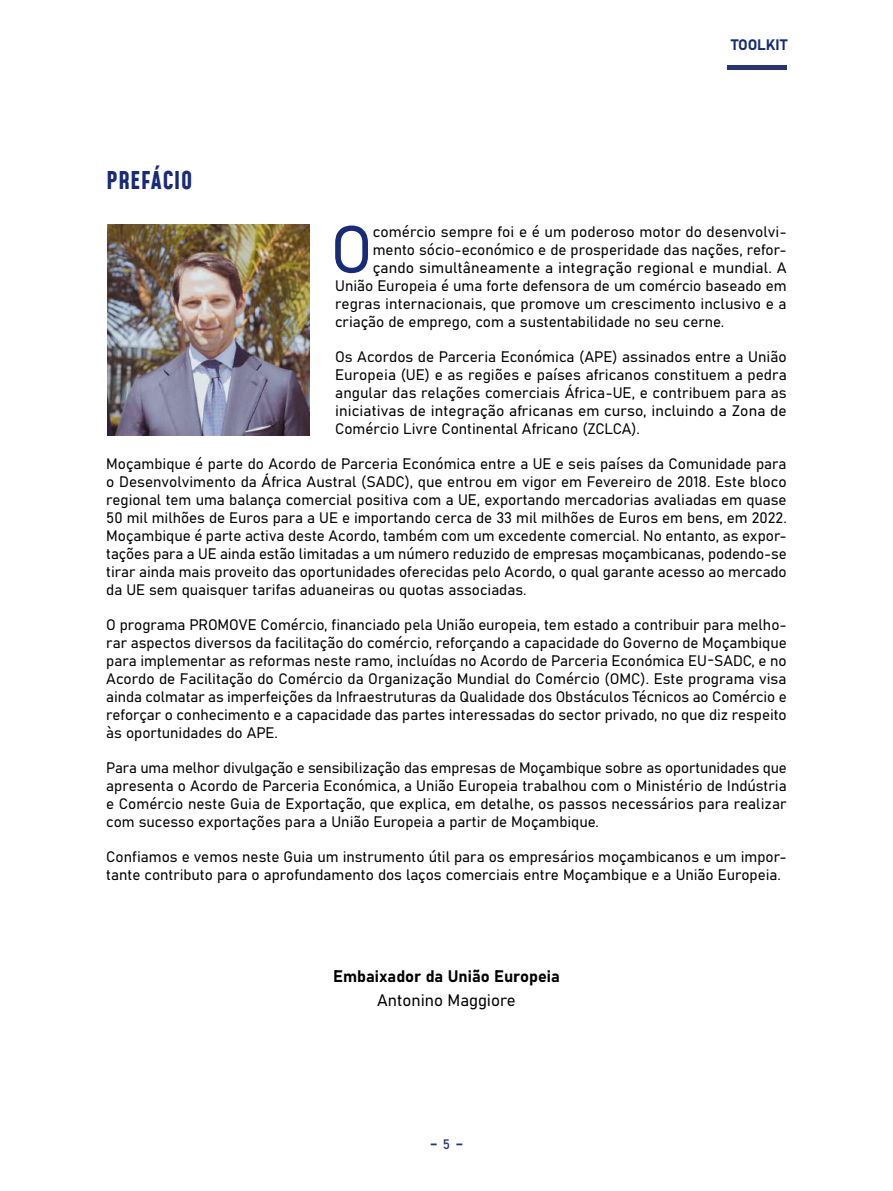
<style>
.page{position:relative;width:893px;height:1191px;background:#fff}
.page>*{position:absolute;margin:0;border:0;box-sizing:border-box;transform-origin:0 0}
.t1{font:65.7px "Bahnschrift";color:#182b79}
.t2{font:700 24px "Mohave";letter-spacing:.015em;color:#182b79}
.t3{font:18px "Bahnschrift";color:#273470}
.t4{font:16.5px/24px "Bahnschrift";color:#000;text-align:center}
.t5{font:15px/18px "Bahnschrift";color:#000;text-align:justify}
.t6{font:15px "Bahnschrift";color:#182b79}
.s1{font-size:13.5px}
</style>
<div class="page">
<div style="left:727px;top:65px;width:60px;height:5px;background:#273470"></div>
<img style="left:107px;top:224px;width:203px;height:211px">
<h2 class="t2" style="left:106px;top:165px;width:88px">PREFÁCIO</h2>
<p class="t6" style="left:731px;top:33px;width:58px">TOOLKIT</p>
<h1 class="t1" style="left:330px;top:200px;width:44px">O</h1>
<p class="t5" style="left:373px;top:221px;width:415px">comércio sempre foi e é um poderoso motor do desenvolvi-</p>
<p class="t5" style="left:373px;top:239px;width:415px">mento sócio-económico e de prosperidade das nações, refor-</p>
<p class="t5" style="left:373px;top:257px;width:415px">çando simultâneamente a integração regional e mundial. A</p>
<p class="t5" style="left:335px;top:275px;width:453px">União Europeia é uma forte defensora de um comércio baseado em</p>
<p class="t5" style="left:335px;top:293px;width:453px">regras internacionais, que promove um crescimento inclusivo e a</p>
<p class="t5" style="left:335px;top:311px;width:391px">criação de emprego, com a sustentabilidade no seu cerne.</p>
<p class="t5" style="left:335px;top:346px;width:453px">Os Acordos de Parceria Económica (APE) assinados entre a União Europeia (UE) e as regiões e países africanos constituem a pedra angular das relações comerciais África-UE, e contribuem para as iniciativas de integração africanas em curso, incluindo a Zona de Comércio Livre Continental Africano (ZCLCA).</p>
<p class="t5" style="left:106px;top:453px;width:682px">Moçambique é parte do Acordo de Parceria Económica entre a UE e seis países da Comunidade para o Desenvolvimento da África Austral (SADC), que entrou em vigor em Fevereiro de 2018. Este bloco regional tem uma balança comercial positiva com a UE, exportando mercadorias avaliadas em quase 50 mil milhões de Euros para a UE e importando cerca de 33 mil milhões de Euros em bens, em 2022.<br>Moçambique é parte activa deste Acordo, também com um excedente comercial. No entanto, as expor&shy;tações para a UE ainda estão limitadas a um número reduzido de empresas moçambicanas, podendo-se tirar ainda mais proveito das oportunidades oferecidas pelo Acordo, o qual garante acesso ao mercado da UE sem quaisquer tarifas aduaneiras ou quotas associadas.</p>
<p class="t5" style="left:106px;top:614px;width:682px">O programa PROMOVE Comércio, financiado pela União europeia, tem estado a contribuir para melho&shy;rar aspectos diversos da facilitação do comércio, reforçando a capacidade do Governo de Moçambique para implementar as reformas neste ramo, incluídas no Acordo de Parceria Económica EU-SADC, e no Acordo de Facilitação do Comércio da Organização Mundial do Comércio (OMC). Este programa visa ainda colmatar as imperfeições da Infraestruturas da Qualidade dos Obstáculos Técnicos ao Comércio e reforçar o conhecimento e a capacidade das partes interessadas do sector privado, no que diz respeito às oportunidades do APE.</p>
<p class="t5" style="left:106px;top:757px;width:682px">Para uma melhor divulgação e sensibilização das empresas de Moçambique sobre as oportunidades que apresenta o Acordo de Parceria Económica, a União Europeia trabalhou com o Ministério de Indústria e Comércio neste Guia de Exportação, que explica, em detalhe, os passos necessários para realizar com sucesso exportações para a União Europeia a partir de Moçambique.</p>
<p class="t5" style="left:106px;top:846px;width:682px">Confiamos e vemos neste Guia um instrumento útil para os empresários moçambicanos e um impor&shy;tante contributo para o aprofundamento dos laços comerciais entre Moçambique e a União Europeia.</p>
<p class="t4" style="left:333px;top:962px;width:228px">Embaixador da União Europeia<br>Antonino Maggiore</p>
<p class="t3" style="left:429px;top:1129px;width:36px">- <span class="s1">5</span> -</p>
</div>
